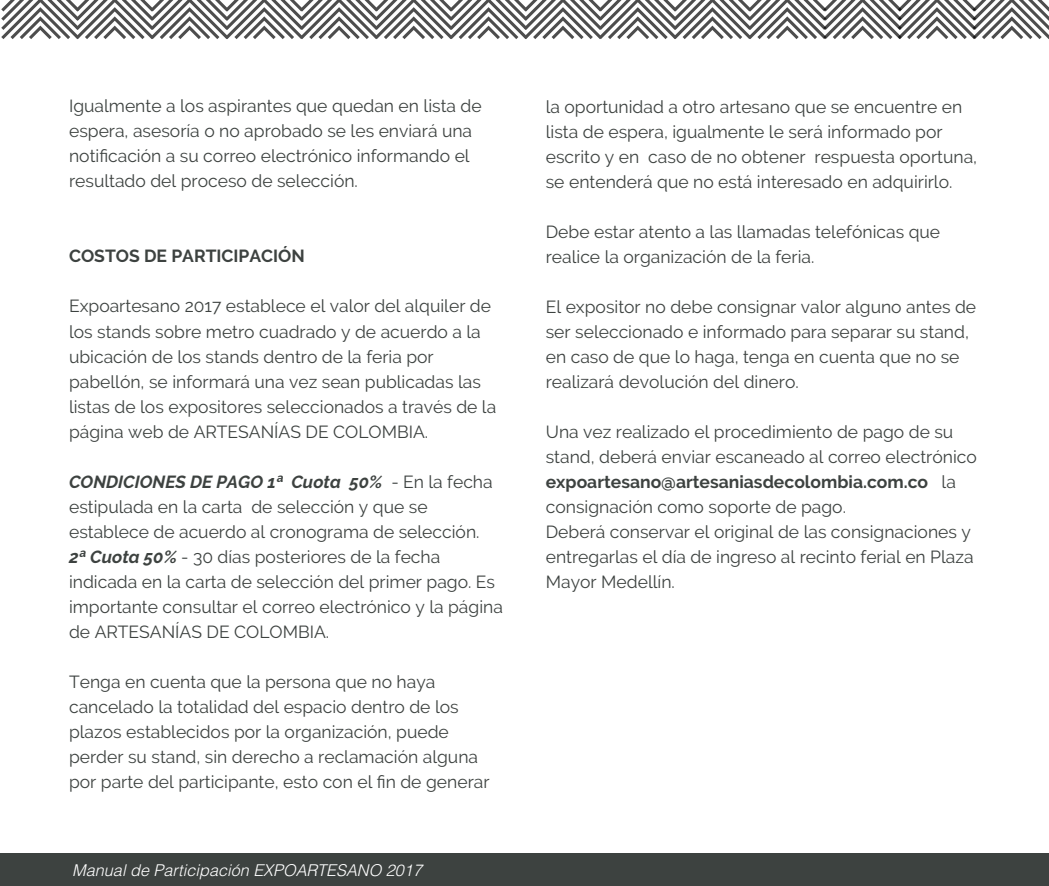
<style>
.page{position:relative;width:1049px;height:886px;background:#fff}
.page>*{position:absolute;margin:0;border:0;box-sizing:border-box;transform-origin:0 0}
.t1{font:17.5px/25px "Raleway";color:#3d4240}
.t2{font:700 17.5px "Raleway";color:#3d4240}
.t3{font:italic 300 16.25px "Helvetica";color:#fff}
.s1{font-weight:700;font-style:italic}
.s2{font-weight:700}
</style>
<div class="page">
<svg style="left:1px;top:0;width:1047px;height:39px"></svg>
<div style="left:0;top:853px;width:1048px;height:33px;background:#3d4240"></div>
<p class="t1" style="left:69px;top:94px;width:414px">Igualmente a los aspirantes que quedan en lista de espera, asesoría o no aprobado se les enviará una notificación a su correo electrónico informando el resultado del proceso de selección.</p>
<p class="t2" style="left:69px;top:246px;width:237px">COSTOS DE PARTICIPACIÓN</p>
<p class="t1" style="left:69px;top:294px;width:428px">Expoartesano 2017 establece el valor del alquiler de los stands sobre metro cuadrado y de acuerdo a la ubicación de los stands dentro de la feria por pabellón, se informará una vez sean publicadas las listas de los expositores seleccionados a través de la página web de ARTESANÍAS DE COLOMBIA.</p>
<p class="t1" style="left:69px;top:469px;width:435px"><span class="s1">CONDICIONES DE PAGO 1ª Cuota 50%</span> - En la fecha estipulada en la carta de selección y que se establece de acuerdo al cronograma de selección.<br><span class="s1">2ª Cuota 50%</span> - 30 días posteriores de la fecha indicada en la carta de selección del primer pago. Es importante consultar el correo electrónico y la página de ARTESANÍAS DE COLOMBIA.</p>
<p class="t1" style="left:69px;top:669px;width:422px">Tenga en cuenta que la persona que no haya cancelado la totalidad del espacio dentro de los plazos establecidos por la organización, puede perder su stand, sin derecho a reclamación alguna por parte del participante, esto con el fin de generar</p>
<p class="t3" style="left:72px;top:859px;width:351px">Manual de Participación EXPOARTESANO 2017</p>
<p class="t1" style="left:545px;top:94px;width:433px">la oportunidad a otro artesano que se encuentre en lista de espera, igualmente le será informado por escrito y en caso de no obtener respuesta oportuna, se entenderá que no está interesado en adquirirlo.</p>
<p class="t1" style="left:545px;top:219px;width:396px">Debe estar atento a las llamadas telefónicas que realice la organización de la feria.</p>
<p class="t1" style="left:545px;top:294px;width:432px">El expositor no debe consignar valor alguno antes de ser seleccionado e informado para separar su stand, en caso de que lo haga, tenga en cuenta que no se realizará devolución del dinero.</p>
<p class="t1" style="left:545px;top:419px;width:432px">Una vez realizado el procedimiento de pago de su stand, deberá enviar escaneado al correo electrónico <span class="s2">expoartesano@artesaniasdecolombia.com.co</span> la consignación como soporte de pago.<br>Deberá conservar el original de las consignaciones y entregarlas el día de ingreso al recinto ferial en Plaza Mayor Medellín.</p>
</div>
